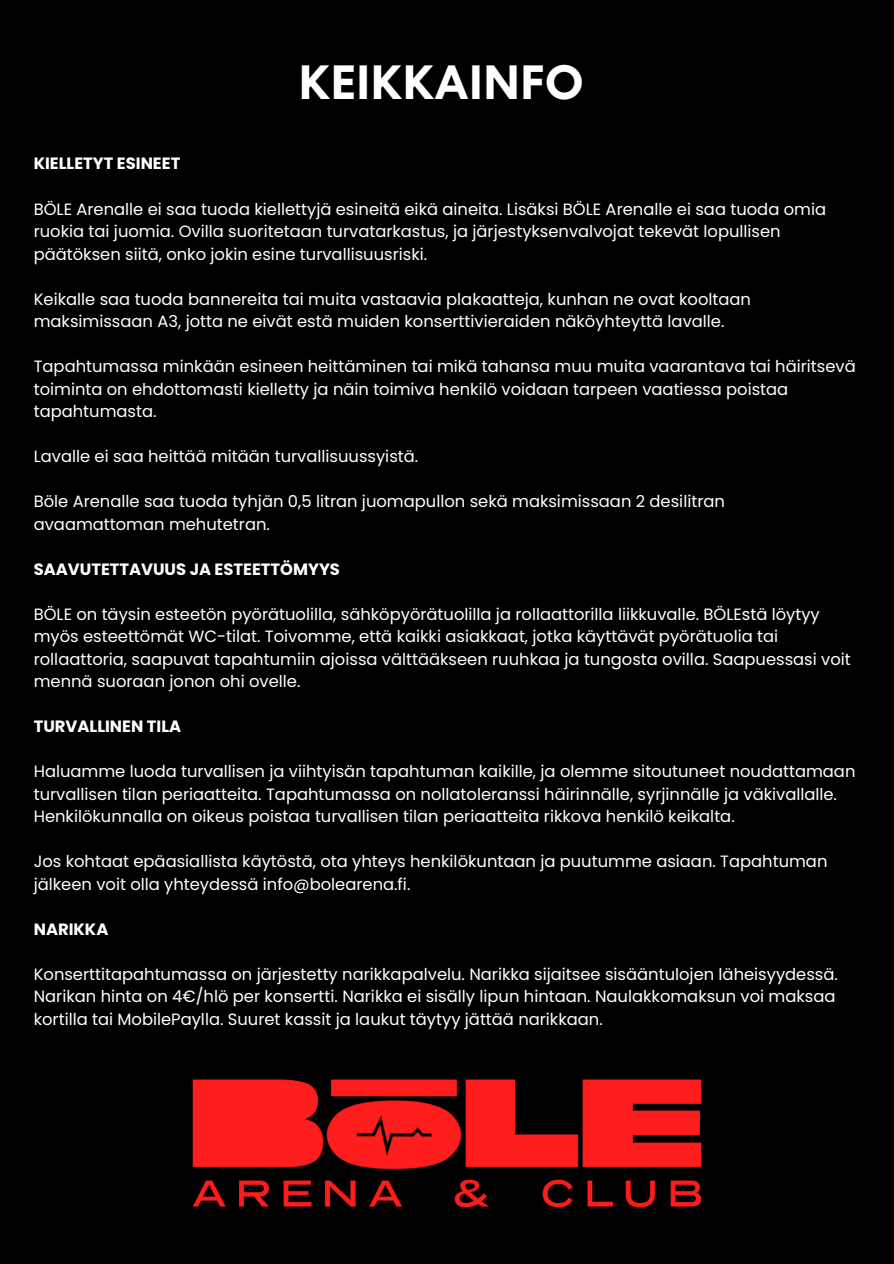
<style>
.page{position:relative;width:894px;height:1264px;background:#fff}
.page>*{position:absolute;margin:0;border:0;box-sizing:border-box;transform-origin:0 0}
.t1{font:700 48px "Centra No 2";color:#fff}
.t2{font:16.35px/22.5px "Poppins";color:#fff}
.t3{font:700 16.35px "Poppins";color:#fff}
</style>
<div class="page">
<div style="left:0;top:0;width:893px;height:1263px;background:#000"></div>
<img style="left:192px;top:1079px;width:510px;height:129px">
<h2 class="t1" style="left:298px;top:65px;width:287px">KEIKKAINFO</h2>
<p class="t3" style="left:34px;top:152px;width:148px">KIELLETYT ESINEET</p>
<p class="t2" style="left:34px;top:197px;width:793px">BÖLE Arenalle ei saa tuoda kiellettyjä esineitä eikä aineita. Lisäksi BÖLE Arenalle ei saa tuoda omia ruokia tai juomia. Ovilla suoritetaan turvatarkastus, ja järjestyksenvalvojat tekevät lopullisen päätöksen siitä, onko jokin esine turvallisuusriski.</p>
<p class="t2" style="left:34px;top:287px;width:718px">Keikalle saa tuoda bannereita tai muita vastaavia plakaatteja, kunhan ne ovat kooltaan maksimissaan A3, jotta ne eivät estä muiden konserttivieraiden näköyhteyttä lavalle.</p>
<p class="t2" style="left:34px;top:355px;width:823px">Tapahtumassa minkään esineen heittäminen tai mikä tahansa muu muita vaarantava tai häiritsevä toiminta on ehdottomasti kielletty ja näin toimiva henkilö voidaan tarpeen vaatiessa poistaa tapahtumasta.</p>
<p class="t2" style="left:34px;top:445px;width:386px">Lavalle ei saa heittää mitään turvallisuussyistä.</p>
<h2 class="t2" style="left:34px;top:490px;width:692px">Böle Arenalle saa tuoda tyhjän 0,5 litran juomapullon sekä maksimissaan 2 desilitran avaamattoman mehutetran.</h2>
<p class="t3" style="left:34px;top:557px;width:308px">SAAVUTETTAVUUS JA ESTEETTÖMYYS</p>
<h2 class="t2" style="left:34px;top:602px;width:818px">BÖLE on täysin esteetön pyörätuolilla, sähköpyörätuolilla ja rollaattorilla liikkuvalle. BÖLEstä löytyy myös esteettömät WC-tilat. Toivomme, että kaikki asiakkaat, jotka käyttävät pyörätuolia tai rollaattoria, saapuvat tapahtumiin ajoissa välttääkseen ruuhkaa ja tungosta ovilla. Saapuessasi voit mennä suoraan jonon ohi ovelle.</h2>
<p class="t3" style="left:34px;top:715px;width:149px">TURVALLINEN TILA</p>
<p class="t2" style="left:34px;top:760px;width:823px">Haluamme luoda turvallisen ja viihtyisän tapahtuman kaikille, ja olemme sitoutuneet noudattamaan turvallisen tilan periaatteita. Tapahtumassa on nollatoleranssi häirinnälle, syrjinnälle ja väkivallalle.<br>Henkilökunnalla on oikeus poistaa turvallisen tilan periaatteita rikkova henkilö keikalta.</p>
<h2 class="t2" style="left:34px;top:850px;width:795px">Jos kohtaat epäasiallista käytöstä, ota yhteys henkilökuntaan ja puutumme asiaan. Tapahtuman jälkeen voit olla yhteydessä info@bolearena.fi.</h2>
<p class="t3" style="left:34px;top:917px;width:76px">NARIKKA</p>
<p class="t2" style="left:34px;top:962px;width:805px">Konserttitapahtumassa on järjestetty narikkapalvelu. Narikka sijaitsee sisääntulojen läheisyydessä.<br>Narikan hinta on 4€/hlö per konsertti. Narikka ei sisälly lipun hintaan. Naulakkomaksun voi maksaa kortilla tai MobilePaylla. Suuret kassit ja laukut täytyy jättää narikkaan.</p>
</div>
